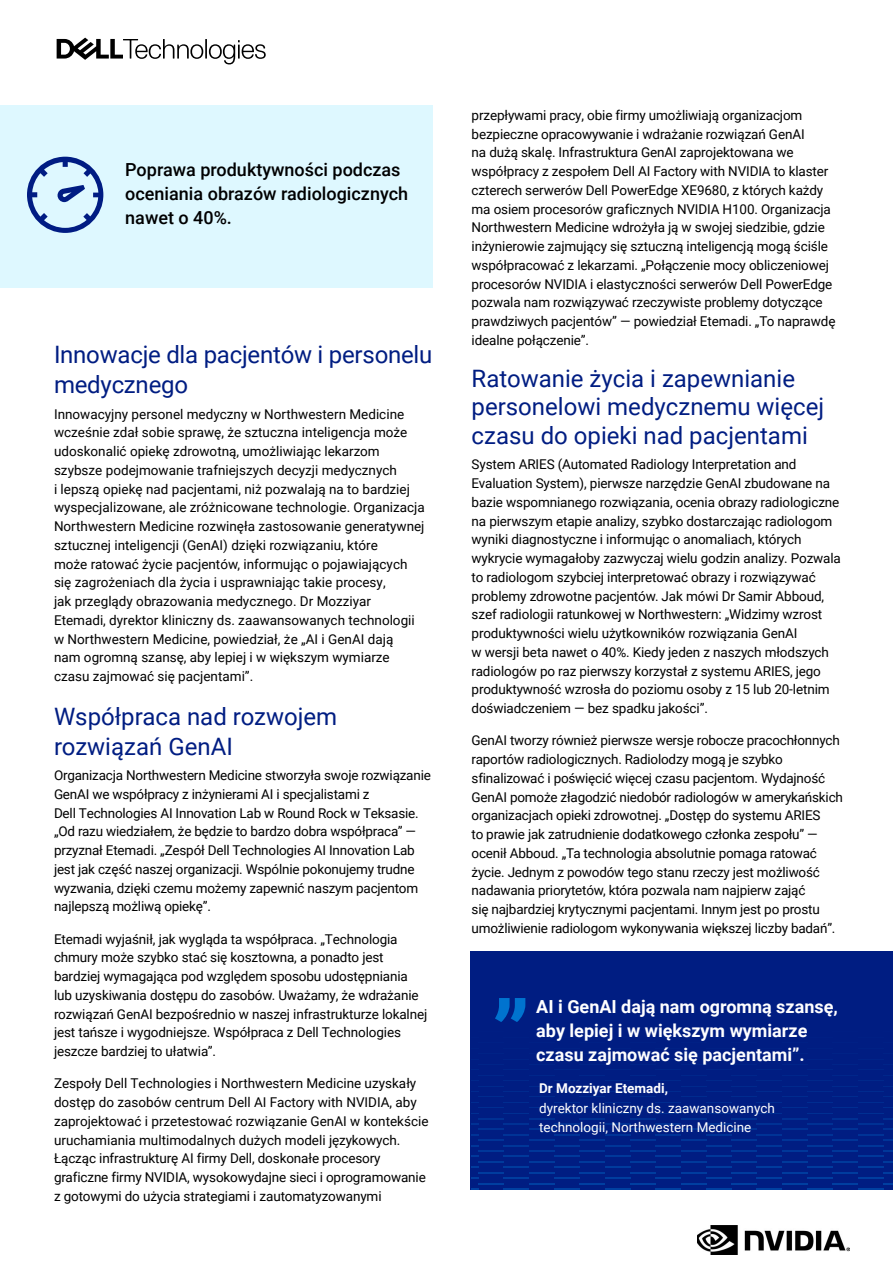
<style>
.page{position:relative;width:893px;height:1263px;background:#fff}
.page>*{position:absolute;margin:0;border:0;box-sizing:border-box;transform-origin:0 0}
.t1{font:24px/30px "Roboto";color:#001d82}
.t2{font:700 18px/24px "Roboto";color:#fff}
.t3{font:500 18px/24px "Roboto";color:#000}
.t4{font:13.5px/18.8px "Roboto";letter-spacing:-.01em;color:#000}
.t5{font:13.5px/19.5px "Roboto";color:#fff}
.t6{font:700 13.5px "Roboto";color:#fff}
</style>
<div class="page">
<svg style="left:57px;top:38px;width:209px;height:26px"></svg>
<div style="left:0;top:105px;width:433px;height:183px;background:#def8ff"></div>
<svg style="left:27px;top:157px;width:76px;height:76px"></svg>
<div style="left:471px;top:951px;width:422px;height:239px;background:#001d82"></div>
<svg style="left:495px;top:998px;width:30px;height:24px"></svg>
<img style="left:697px;top:1226px;width:152px;height:28px">
<svg style="left:471px;top:1080px;width:422px;height:110px"></svg>
<h2 class="t3" style="left:125px;top:157px;width:284px">Poprawa produktywności podczas oceniania obrazów radiologicznych nawet o 40%.</h2>
<h1 class="t1" style="left:54px;top:339px;width:380px">Innowacje dla pacjentów i personelu medycznego</h1>
<p class="t4" style="left:54px;top:404px;width:372px">Innowacyjny personel medyczny w Northwestern Medicine wcześnie zdał sobie sprawę, że sztuczna inteligencja może udoskonalić opiekę zdrowotną, umożliwiając lekarzom szybsze podejmowanie trafniejszych decyzji medycznych<br>i lepszą opiekę nad pacjentami, niż pozwalają na to bardziej wyspecjalizowane, ale zróżnicowane technologie. Organizacja Northwestern Medicine rozwinęła zastosowanie generatywnej sztucznej inteligencji (GenAI) dzięki rozwiązaniu, które<br>może ratować życie pacjentów, informując o pojawiających się zagrożeniach dla życia i usprawniając takie procesy,<br>jak przeglądy obrazowania medycznego. Dr Mozziyar Etemadi, dyrektor kliniczny ds. zaawansowanych technologii w Northwestern Medicine, powiedział, że „AI i GenAI dają<br>nam ogromną szansę, aby lepiej i w większym wymiarze czasu zajmować się pacjentami”.</p>
<h1 class="t1" style="left:54px;top:700px;width:285px">Współpraca nad rozwojem rozwiązań GenAI</h1>
<p class="t4" style="left:54px;top:765px;width:378px">Organizacja Northwestern Medicine stworzyła swoje rozwiązanie GenAI we współpracy z inżynierami AI i specjalistami z<br>Dell Technologies AI Innovation Lab w Round Rock w Teksasie. „Od razu wiedziałem, że będzie to bardzo dobra współpraca” — przyznał Etemadi. „Zespół Dell Technologies AI Innovation Lab jest jak część naszej organizacji. Wspólnie pokonujemy trudne wyzwania, dzięki czemu możemy zapewnić naszym pacjentom najlepszą możliwą opiekę”.</p>
<p class="t4" style="left:54px;top:929px;width:375px">Etemadi wyjaśnił, jak wygląda ta współpraca. „Technologia chmury może szybko stać się kosztowna, a ponadto jest bardziej wymagająca pod względem sposobu udostępniania lub uzyskiwania dostępu do zasobów. Uważamy, że wdrażanie rozwiązań GenAI bezpośrednio w naszej infrastrukturze lokalnej jest tańsze i wygodniejsze. Współpraca z Dell Technologies jeszcze bardziej to ułatwia”.</p>
<p class="t4" style="left:54px;top:1074px;width:376px">Zespoły Dell Technologies i Northwestern Medicine uzyskały dostęp do zasobów centrum Dell AI Factory with NVIDIA, aby zaprojektować i przetestować rozwiązanie GenAI w kontekście uruchamiania multimodalnych dużych modeli językowych.<br>Łącząc infrastrukturę AI firmy Dell, doskonałe procesory graficzne firmy NVIDIA, wysokowydajne sieci i oprogramowanie z gotowymi do użycia strategiami i zautomatyzowanymi</p>
<p class="t4" style="left:472px;top:105px;width:365px">przepływami pracy, obie firmy umożliwiają organizacjom bezpieczne opracowywanie i wdrażanie rozwiązań GenAI<br>na dużą skalę. Infrastruktura GenAI zaprojektowana we współpracy z zespołem Dell AI Factory with NVIDIA to klaster czterech serwerów Dell PowerEdge XE9680, z których każdy ma osiem procesorów graficznych NVIDIA H100. Organizacja Northwestern Medicine wdrożyła ją w swojej siedzibie, gdzie inżynierowie zajmujący się sztuczną inteligencją mogą ściśle współpracować z lekarzami. „Połączenie mocy obliczeniowej procesorów NVIDIA i elastyczności serwerów Dell PowerEdge pozwala nam rozwiązywać rzeczywiste problemy dotyczące prawdziwych pacjentów” — powiedział Etemadi. „To naprawdę idealne połączenie”.</p>
<h1 class="t1" style="left:472px;top:363px;width:354px;line-height:28.5px">Ratowanie życia i zapewnianie personelowi medycznemu więcej czasu do opieki nad pacjentami</h1>
<p class="t4" style="left:472px;top:455px;width:371px">System ARIES (Automated Radiology Interpretation and Evaluation System), pierwsze narzędzie GenAI zbudowane na bazie wspomnianego rozwiązania, ocenia obrazy radiologiczne na pierwszym etapie analizy, szybko dostarczając radiologom wyniki diagnostyczne i informując o anomaliach, których wykrycie wymagałoby zazwyczaj wielu godzin analizy. Pozwala to radiologom szybciej interpretować obrazy i rozwiązywać problemy zdrowotne pacjentów. Jak mówi Dr Samir Abboud, szef radiologii ratunkowej w Northwestern: „Widzimy wzrost produktywności wielu użytkowników rozwiązania GenAI<br>w wersji beta nawet o 40%. Kiedy jeden z naszych młodszych radiologów po raz pierwszy korzystał z systemu ARIES, jego produktywność wzrosła do poziomu osoby z 15 lub 20-letnim doświadczeniem — bez spadku jakości”.</p>
<p class="t4" style="left:472px;top:731px;width:373px">GenAI tworzy również pierwsze wersje robocze pracochłonnych raportów radiologicznych. Radiolodzy mogą je szybko sfinalizować i poświęcić więcej czasu pacjentom. Wydajność GenAI pomoże złagodzić niedobór radiologów w amerykańskich organizacjach opieki zdrowotnej. „Dostęp do systemu ARIES<br>to prawie jak zatrudnienie dodatkowego członka zespołu” — ocenił Abboud. „Ta technologia absolutnie pomaga ratować życie. Jednym z powodów tego stanu rzeczy jest możliwość nadawania priorytetów, która pozwala nam najpierw zająć<br>się najbardziej krytycznymi pacjentami. Innym jest po prostu umożliwienie radiologom wykonywania większej liczby badań”.</p>
<h2 class="t2" style="left:536px;top:994px;width:303px">AI i GenAI dają nam ogromną szansę, aby lepiej i w większym wymiarze czasu zajmować się pacjentami”.</h2>
<p class="t6" style="left:539px;top:1079px;width:130px">Dr Mozziyar Etemadi,</p>
<p class="t5" style="left:539px;top:1097px;width:237px">dyrektor kliniczny ds. zaawansowanych technologii, Northwestern Medicine</p>
</div>
